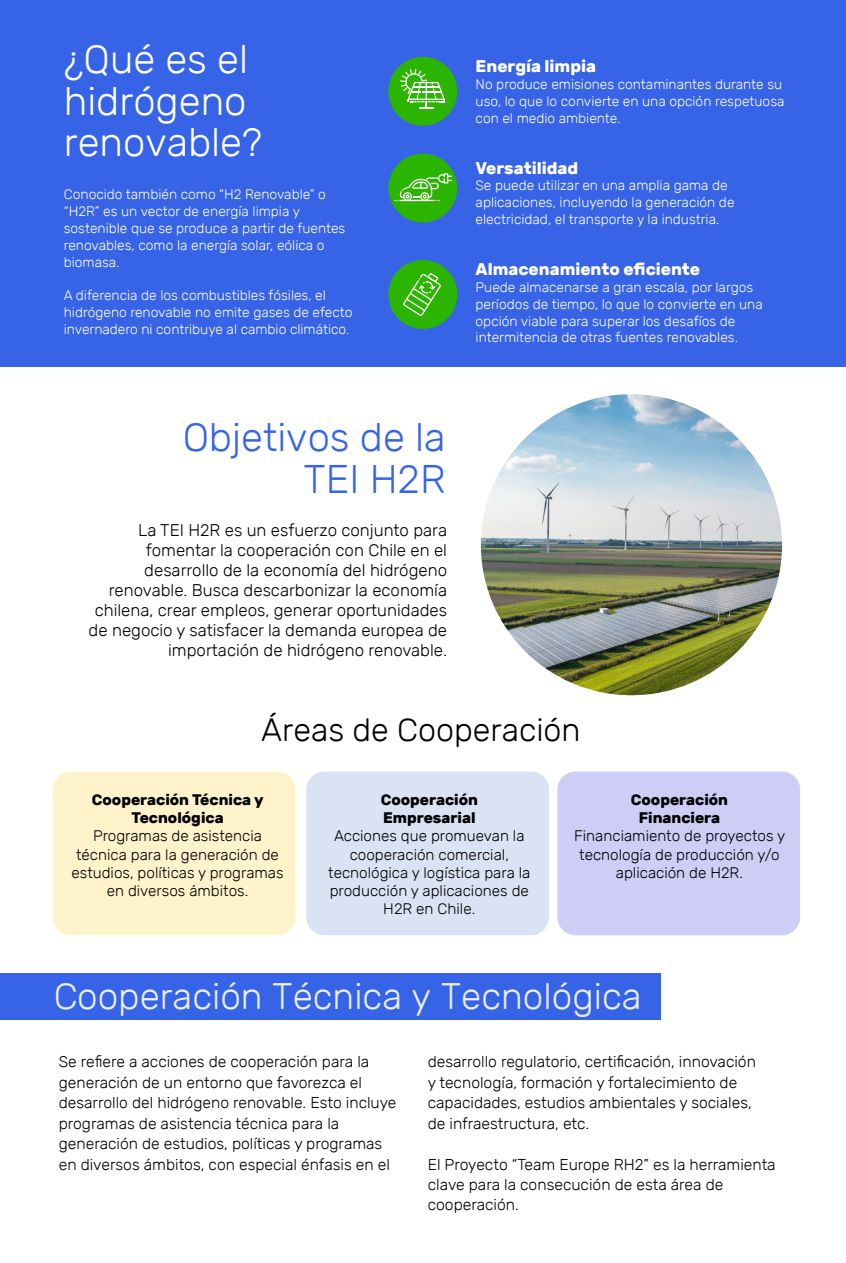
<style>
.page{position:relative;width:846px;height:1263px;background:#fff}
.page>*{position:absolute;margin:0;border:0;box-sizing:border-box;transform-origin:0 0}
.t1{font:300 39.9px/41.4px "Rubik";color:#fff}
.t2{font:300 39.9px/41.4px "Rubik";color:#2152e4;text-align:right}
.t3{font:300 36.9px "Rubik";color:#fff}
.t4{font:300 32.25px "Rubik";color:#000}
.t5{font:300 16.95px/20px "Rubik";color:#000;text-align:right}
.t6{font:700 16.95px "Rubik";color:#fff}
.t7{font:300 15.75px/20.4px "Rubik";color:#000}
.t8{font:300 15.3px/18px "Rubik";color:#000;text-align:center}
.t9{font:700 15.3px/18px "Rubik";color:#000;text-align:center}
.t10{font:300 13.8px/17px "Rubik";color:#fff}
</style>
<div class="page">
<div style="left:0;top:973px;width:660px;height:47px;background:#3763e6"></div>
<div style="left:0;top:0;width:846px;height:367px;background:#3763e6"></div>
<div style="left:53px;top:772px;width:242px;height:163px;background:#fff3cc;border-radius:18px"></div>
<div style="left:306px;top:772px;width:243px;height:163px;background:#dae3f4;border-radius:18px"></div>
<div style="left:557px;top:772px;width:243px;height:163px;background:#cdcdf6;border-radius:18px"></div>
<div style="left:388px;top:57px;width:69px;height:69px;background:#2bb400;border-radius:50%"></div>
<div style="left:388px;top:260px;width:69px;height:69px;background:#2bb400;border-radius:50%"></div>
<div style="left:388px;top:154px;width:69px;height:69px;background:#2bb400;border-radius:50%"></div>
<img style="left:481px;top:394px;width:301px;height:301px;border-radius:151px">
<svg style="left:403px;top:273px;width:38px;height:43px"></svg>
<svg style="left:400px;top:69px;width:45px;height:40px"></svg>
<svg style="left:394px;top:173px;width:58px;height:28px"></svg>
<hr style="left:399px;top:200px;width:36px;height:1px;background:#fff">
<h1 class="t1" style="left:64px;top:39px;width:200px">¿Qué es el hidrógeno renovable?</h1>
<p class="t10" style="left:64px;top:186px;width:283px">Conocido también como “H2 Renovable” o “H2R” es un vector de energía limpia y sostenible que se produce a partir de fuentes renovables, como la energía solar, eólica o biomasa.</p>
<p class="t10" style="left:64px;top:287px;width:290px">A diferencia de los combustibles fósiles, el hidrógeno renovable no emite gases de efecto invernadero ni contribuye al cambio climático.</p>
<p class="t6" style="left:475px;top:56px;width:122px">Energía limpia</p>
<p class="t10" style="left:475px;top:76px;width:310px">No produce emisiones contaminantes durante su uso, lo que lo convierte en una opción respetuosa con el medio ambiente.</p>
<p class="t6" style="left:475px;top:158px;width:104px">Versatilidad</p>
<p class="t10" style="left:475px;top:177px;width:260px">Se puede utilizar en una amplia gama de aplicaciones, incluyendo la generación de electricidad, el transporte y la industria.</p>
<p class="t6" style="left:475px;top:259px;width:226px">Almacenamiento eficiente</p>
<p class="t10" style="left:475px;top:279px;width:289px">Puede almacenarse a gran escala, por largos períodos de tiempo, lo que lo convierte en una opción viable para superar los desafíos de intermitencia de otras fuentes renovables.</p>
<h1 class="t2" style="left:182px;top:417px;width:265px">Objetivos de la<br>TEI H2R</h1>
<p class="t5" style="left:89px;top:520px;width:360px">La TEI H2R es un esfuerzo conjunto para fomentar la cooperación con Chile en el desarrollo de la economía del hidrógeno renovable. Busca descarbonizar la economía chilena, crear empleos, generar oportunidades de negocio y satisfacer la demanda europea de importación de hidrógeno renovable.</p>
<h3 class="t4" style="left:261px;top:712px;width:321px">Áreas de Cooperación</h3>
<p class="t9" style="left:92px;top:791px;width:173px">Cooperación Técnica y<br>Tecnológica</p>
<p class="t8" style="left:71px;top:827px;width:214px">Programas de asistencia técnica para la generación de estudios, políticas y programas en diversos ámbitos.</p>
<p class="t9" style="left:380px;top:791px;width:99px;text-align:left">Cooperación<br>Empresarial</p>
<p class="t8" style="left:328px;top:827px;width:204px">Acciones que promuevan la cooperación comercial, tecnológica y logística para la producción y aplicaciones de<br>H2R en Chile.</p>
<p class="t9" style="left:631px;top:791px;width:99px">Cooperación<br>Financiera</p>
<p class="t8" style="left:574px;top:827px;width:212px">Financiamiento de proyectos y tecnología de producción y/o aplicación de H2R.</p>
<h2 class="t3" style="left:53px;top:975px;width:590px">Cooperación Técnica y Tecnológica</h2>
<p class="t7" style="left:428px;top:1052px;width:330px">desarrollo regulatorio, certificación, innovación y tecnología, formación y fortalecimiento de capacidades, estudios ambientales y sociales, de infraestructura, etc.</p>
<p class="t7" style="left:428px;top:1154px;width:349px">El Proyecto “Team Europe RH2” es la herramienta clave para la consecución de esta área de cooperación.</p>
<p class="t7" style="left:59px;top:1052px;width:339px">Se refiere a acciones de cooperación para la generación de un entorno que favorezca el desarrollo del hidrógeno renovable. Esto incluye programas de asistencia técnica para la generación de estudios, políticas y programas en diversos ámbitos, con especial énfasis en el</p>
</div>
